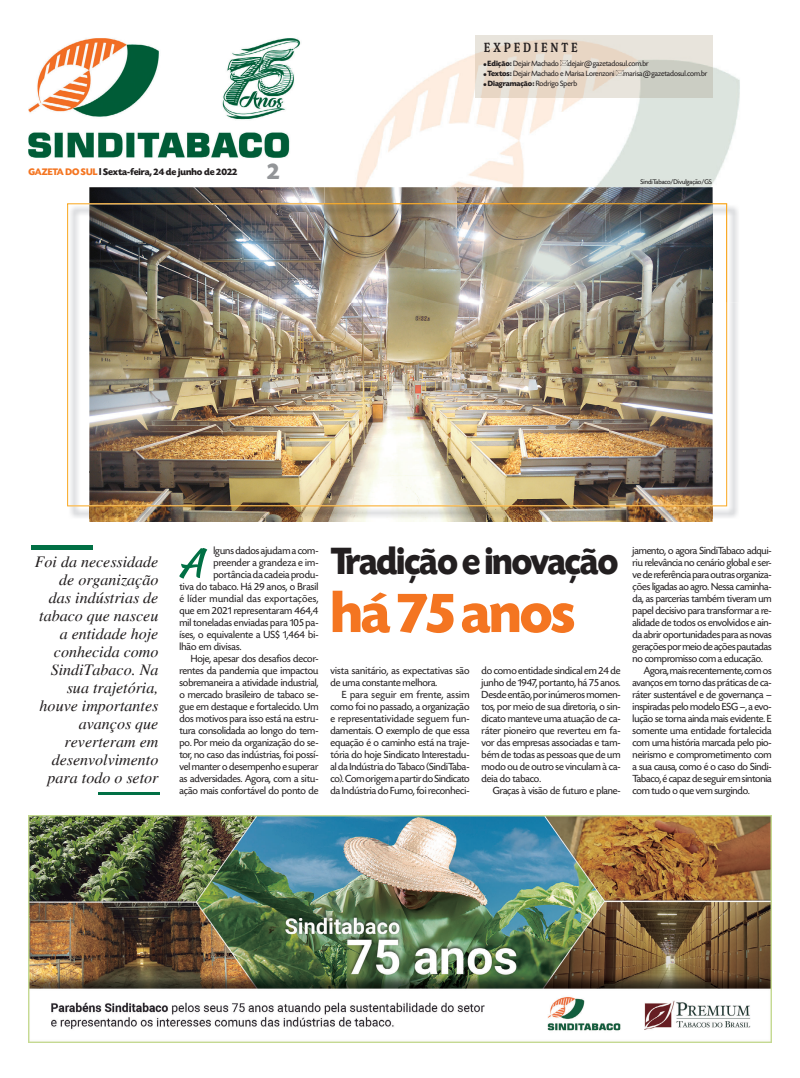
<style>
.page{position:relative;width:800px;height:1078px;background:#fff}
.page>*{position:absolute;margin:0;border:0;box-sizing:border-box;transform-origin:0 0}
.t1{font:700 60px "Today SHOP";letter-spacing:-.02em;color:#f47521}
.t2{font:700 40px "Today SHOP";letter-spacing:-.02em;color:#231f20;scale:.92 1}
.t3{font:700 24px "Today SHOP";color:#939598}
.t4{font:italic 16px/18px "Tribune";color:#231f20;text-align:right}
.t5{font:500 extra-condensed 14px "Henriette";color:#231f20}
.t6{font:10.8px "Today SHOP";color:#231f20}
.t7{font:10.8px "Today SHOP";letter-spacing:.03em;color:#231f20}
.t8{font:10.8px "Today SHOP";letter-spacing:.025em;color:#231f20}
.t9{font:700 10px "Today SHOP";color:#231f20}
.t10{font:8px "Today SHOP";color:#231f20}
.t11{font:700 8px "Today SHOP";color:#231f20}
.t12{font:7px "Today SHOP";color:#191919}
.s1{color:#f47521}
.s2{font-weight:700}
.s3{font-weight:400}
</style>
<div class="page">
<hr style="left:31px;top:545px;width:61px;height:4px;background:#017045">
<hr style="left:98px;top:792px;width:62px;height:2px;background:#017045">
<svg style="left:179px;top:548px;width:28px;height:30px"></svg>
<img style="left:28px;top:38px;width:273px;height:120px">
<img style="left:89px;top:187px;width:623px;height:335px">
<img style="left:89px;top:506px;width:623px;height:12px">
<img style="left:67px;top:203px;width:660px;height:303px">
<img style="left:28px;top:815px;width:743px;height:227px">
<img style="left:356px;top:35px;width:384px;height:170px">
<img style="left:475px;top:35px;width:236px;height:62px">
<img style="left:324px;top:187px;width:388px;height:16px">
<img style="left:727px;top:205px;width:11px;height:97px">
<img style="left:324px;top:203px;width:403px;height:99px">
<img style="left:640px;top:179px;width:71px;height:7px">
<svg style="left:560px;top:60px;width:7px;height:6px"></svg>
<svg style="left:615px;top:70px;width:8px;height:6px"></svg>
<p class="t9" style="left:28px;top:168px;width:210px"><span class="s1">GAZETA DO SUL</span> l Sexta-feira, 24 de junho de 2022</p>
<p class="t3" style="left:267px;top:163px;width:14px">2</p>
<p class="t5" style="left:484px;top:42px;width:95px">E X P E D I E N T E</p>
<p class="t10" style="left:483px;top:60px;width:167px">● <span class="s2">Edição:</span> Dejair Machado dejair@gazetadosul.com.br</p>
<p class="t10" style="left:483px;top:70px;width:225px">● <span class="s2">Textos:</span> Dejair Machado e Marisa Lorenzoni marisa@gazetadosul.com.br</p>
<p class="t11" style="left:483px;top:80px;width:95px">● Diagramação: <span class="s3">Rodrigo Sperb</span></p>
<p class="t12" style="left:640px;top:179px;width:73px">SindiTabaco/Divulgação/GS</p>
<p class="t4" style="left:35px;top:552px;width:125px">Foi da necessidade de organização das indústrias de tabaco que nasceu a entidade hoje conhecida como<br>SindiTabaco. Na sua trajetória, houve importantes avanços que reverteram em desenvolvimento para todo o setor</p>
<p class="t6" style="left:213px;top:546px;width:107px">lguns dados ajudam a com-</p>
<p class="t6" style="left:213px;top:558px;width:107px">preender a grandeza e im-</p>
<p class="t6" style="left:213px;top:570px;width:107px">portância da cadeia produ-</p>
<p class="t6" style="left:179px;top:582px;width:140px">tiva do tabaco. Há 29 anos, o Brasil</p>
<p class="t7" style="left:179px;top:594px;width:140px">é líder mundial das exportações,</p>
<p class="t6" style="left:179px;top:606px;width:140px">que em 2021 representaram 464,4</p>
<p class="t6" style="left:179px;top:618px;width:140px">mil toneladas enviadas para 105 pa-</p>
<p class="t6" style="left:179px;top:630px;width:140px">íses, o equivalente a US$ 1,464 bi-</p>
<p class="t6" style="left:179px;top:642px;width:63px">lhão em divisas.</p>
<p class="t6" style="left:191px;top:654px;width:129px">Hoje, apesar dos desafios decor-</p>
<p class="t6" style="left:179px;top:666px;width:140px">rentes da pandemia que impactou</p>
<p class="t6" style="left:179px;top:678px;width:140px">sobremaneira a atividade industrial,</p>
<p class="t6" style="left:179px;top:690px;width:140px">o mercado brasileiro de tabaco se-</p>
<p class="t6" style="left:179px;top:702px;width:140px">gue em destaque e fortalecido. Um</p>
<p class="t6" style="left:179px;top:714px;width:140px">dos motivos para isso está na estru-</p>
<p class="t6" style="left:179px;top:726px;width:140px">tura consolidada ao longo do tem-</p>
<p class="t6" style="left:179px;top:738px;width:140px">po. Por meio da organização do se-</p>
<p class="t6" style="left:179px;top:750px;width:140px">tor, no caso das indústrias, foi possí-</p>
<p class="t6" style="left:179px;top:762px;width:140px">vel manter o desempenho e superar</p>
<p class="t6" style="left:179px;top:774px;width:140px">as adversidades. Agora, com a situ-</p>
<p class="t6" style="left:179px;top:786px;width:140px">ação mais confortável do ponto de</p>
<p class="t2" style="left:331px;top:547px;width:314px">Tradição e inovação</p>
<p class="t1" style="left:331px;top:591px;width:245px">há 75 anos</p>
<p class="t6" style="left:330px;top:665px;width:140px">vista sanitário, as expectativas são</p>
<p class="t6" style="left:330px;top:677px;width:108px">de uma constante melhora.</p>
<p class="t8" style="left:342px;top:689px;width:129px">E para seguir em frente, assim</p>
<p class="t6" style="left:330px;top:701px;width:140px">como foi no passado, a organização</p>
<p class="t6" style="left:330px;top:713px;width:140px">e representatividade seguem fun-</p>
<p class="t6" style="left:330px;top:725px;width:140px">damentais. O exemplo de que essa</p>
<p class="t6" style="left:330px;top:737px;width:140px">equação é o caminho está na traje-</p>
<p class="t6" style="left:330px;top:749px;width:140px">tória do hoje Sindicato Interestadu-</p>
<p class="t6" style="left:330px;top:761px;width:140px">al da Indústria do Tabaco (SindiTaba-</p>
<p class="t6" style="left:330px;top:773px;width:140px">co). Com origem a partir do Sindicato</p>
<p class="t6" style="left:330px;top:785px;width:140px">da Indústria do Fumo, foi reconheci-</p>
<p class="t6" style="left:481px;top:665px;width:140px">do como entidade sindical em 24 de</p>
<p class="t6" style="left:481px;top:677px;width:140px">junho de 1947, portanto, há 75 anos.</p>
<p class="t6" style="left:481px;top:689px;width:140px">Desde então, por inúmeros momen-</p>
<p class="t6" style="left:481px;top:701px;width:140px">tos, por meio de sua diretoria, o sin-</p>
<p class="t6" style="left:481px;top:713px;width:140px">dicato manteve uma atuação de ca-</p>
<p class="t6" style="left:481px;top:725px;width:140px">ráter pioneiro que reverteu em fa-</p>
<p class="t6" style="left:481px;top:737px;width:140px">vor das empresas associadas e tam-</p>
<p class="t6" style="left:481px;top:749px;width:140px">bém de todas as pessoas que de um</p>
<p class="t6" style="left:481px;top:761px;width:140px">modo ou de outro se vinculam à ca-</p>
<p class="t6" style="left:481px;top:773px;width:61px">deia do tabaco.</p>
<p class="t6" style="left:492px;top:785px;width:129px">Graças à visão de futuro e plane-</p>
<p class="t6" style="left:632px;top:545px;width:140px">jamento, o agora SindiTabaco adqui-</p>
<p class="t6" style="left:632px;top:557px;width:140px">riu relevância no cenário global e ser-</p>
<p class="t6" style="left:632px;top:569px;width:140px">ve de referência para outras organiza-</p>
<p class="t6" style="left:632px;top:581px;width:140px">ções ligadas ao agro. Nessa caminha-</p>
<p class="t6" style="left:632px;top:593px;width:140px">da, as parcerias também tiveram um</p>
<p class="t6" style="left:632px;top:605px;width:140px">papel decisivo para transformar a re-</p>
<p class="t6" style="left:632px;top:617px;width:140px">alidade de todos os envolvidos e ain-</p>
<p class="t6" style="left:632px;top:629px;width:140px">da abrir oportunidades para as novas</p>
<p class="t6" style="left:632px;top:641px;width:140px">gerações por meio de ações pautadas</p>
<p class="t6" style="left:632px;top:653px;width:132px">no compromisso com a educação.</p>
<p class="t6" style="left:643px;top:665px;width:129px">Agora, mais recentemente, com os</p>
<p class="t6" style="left:632px;top:677px;width:140px">avanços em torno das práticas de ca-</p>
<p class="t6" style="left:632px;top:689px;width:140px">ráter sustentável e de governança –</p>
<p class="t6" style="left:632px;top:701px;width:140px">inspiradas pelo modelo ESG –, a evo-</p>
<p class="t6" style="left:632px;top:713px;width:140px">lução se torna ainda mais evidente. E</p>
<p class="t6" style="left:632px;top:725px;width:140px">somente uma entidade fortalecida</p>
<p class="t6" style="left:632px;top:737px;width:140px">com uma história marcada pelo pio-</p>
<p class="t6" style="left:632px;top:749px;width:141px">neirismo e comprometimento com</p>
<p class="t6" style="left:632px;top:761px;width:140px">a sua causa, como é o caso do Sindi-</p>
<p class="t6" style="left:632px;top:773px;width:140px">Tabaco, é capaz de seguir em sintonia</p>
<p class="t6" style="left:632px;top:785px;width:119px">com tudo o que vem surgindo.</p>
</div>
